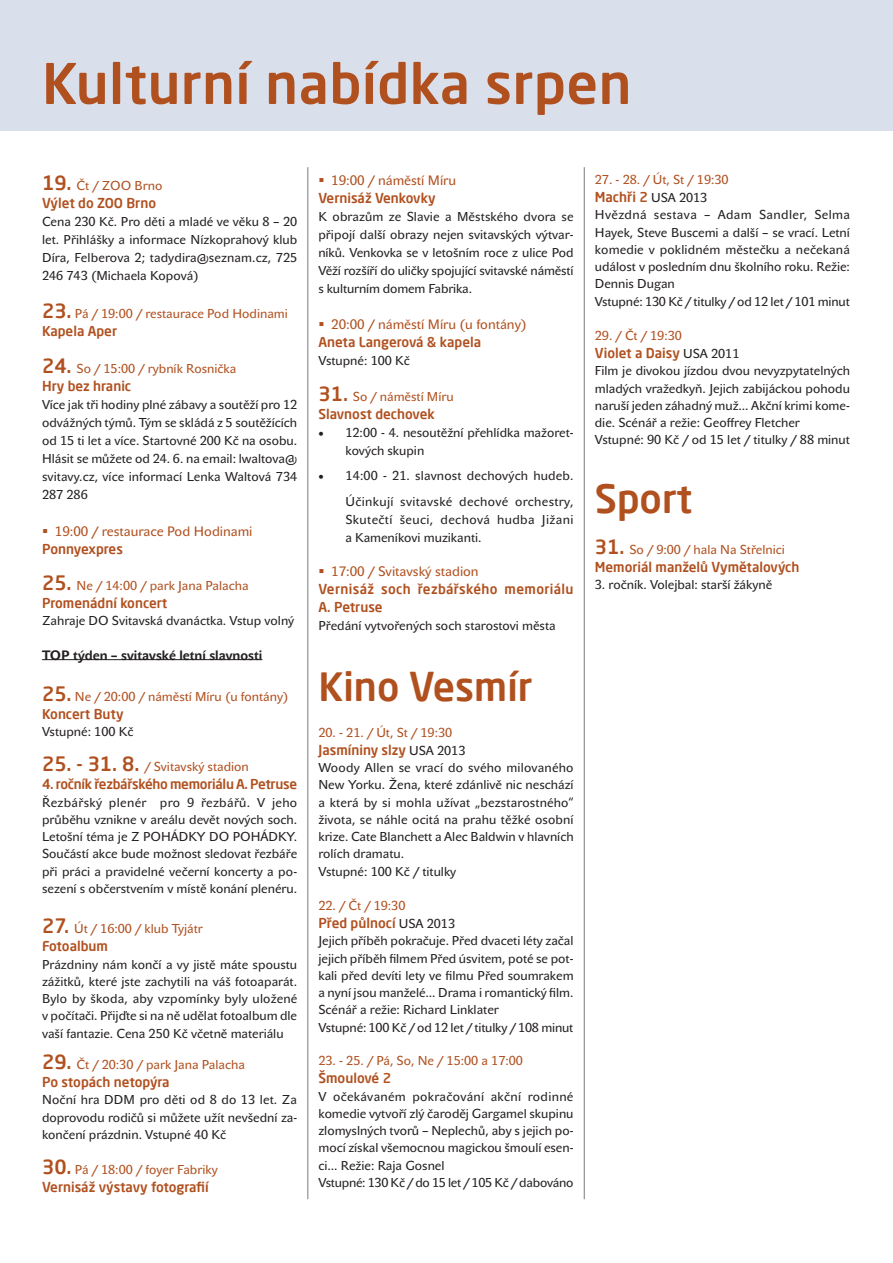
<style>
.page{position:relative;width:893px;height:1263px;background:#fff}
.page>*{position:absolute;margin:0;border:0;box-sizing:border-box;transform-origin:0 0}
.t1{font:500 55.35px "Neo Sans Pro";letter-spacing:.01em;color:#b0501f}
.CO{font:500 39px "Neo Sans Pro";color:#b0501f}
.CO-2{font:500 13.5px "Neo Sans Pro";color:#b0501f}
.t2{font:13.5px "John Sans Text Pro";color:#b0501f}
.CO-3{font:500 13.5px/18px "Neo Sans Pro";letter-spacing:.025em;color:#b0501f}
.CO-4{font:500 13.5px "Neo Sans Pro";letter-spacing:-.02em;color:#b0501f}
.CO-5{font:700 13.5px "John Sans Text Pro";color:#231f20}
.CO-6{font:12.75px/17.2px "John Sans Text Pro";color:#231f20;text-align:justify}
.datum{font:12.75px "John Sans Text Pro";color:#b0501f}
.CO-7{font:12.75px "John Sans Text Pro";color:#b0501f}
.CO-8{font:12.75px/25.5px "John Sans Text Pro";letter-spacing:.025em;color:#231f20;text-align:right}
.CO-9{font:12.75px/18px "John Sans Text Pro";letter-spacing:.03em;color:#231f20}
.CO-10{font:12.75px "John Sans Text Pro";letter-spacing:-.02em;color:#231f20}
.s1{font-family:"Neo Sans Pro";font-weight:500;font-size:19.5px}
.s2{font-family:"John Sans Text Pro";font-weight:400;font-size:12.75px;color:#231f20}
</style>
<div class="page">
<div style="left:0;top:0;width:893px;height:131px;background:#dae0eb"></div>
<hr style="left:584px;top:167px;width:1px;height:1032px;background:#231f20">
<hr style="left:307px;top:167px;width:1px;height:1032px;background:#231f20">
<hr style="left:42px;top:659px;width:220px;height:1px;background:#231f20">
<p class="t1" style="left:42px;top:49px;width:591px">Kulturní nabídka srpen</p>
<p class="datum" style="left:42px;top:178px;width:122px"><span class="s1">19.</span> Čt / ZOO Brno</p>
<p class="CO-2" style="left:42px;top:195px;width:116px">Výlet do ZOO Brno</p>
<p class="CO-6" style="left:42px;top:213px;width:257px;line-height:18px">Cena 230 Kč. Pro děti a mladé ve věku 8 – 20 let. Přihlášky a informace Nízkoprahový klub Díra, Felberova 2; tadydira@seznam.cz, 725<br>246 743 (Michaela Kopová)</p>
<p class="datum" style="left:42px;top:306px;width:247px"><span class="s1">23.</span> Pá / 19:00 / restaurace Pod Hodinami</p>
<p class="CO-2" style="left:42px;top:322px;width:77px">Kapela Aper</p>
<p class="datum" style="left:42px;top:361px;width:196px"><span class="s1">24.</span> So / 15:00 / rybník Rosnička</p>
<p class="CO-2" style="left:42px;top:378px;width:91px">Hry bez hranic</p>
<p class="CO-6" style="left:42px;top:396px;width:257px;line-height:18px">Více jak tři hodiny plné zábavy a soutěží pro 12 odvážných týmů. Tým se skládá z 5 soutěžících od 15 ti let a více. Startovné 200 Kč na osobu.<br>Hlásit se můžete od 24. 6. na email: lwaltova@ svitavy.cz, více informací Lenka Waltová 734<br>287 286</p>
<p class="t2" style="left:55px;top:523px;width:199px">19:00 / restaurace Pod Hodinami</p>
<p class="CO-2" style="left:42px;top:540px;width:82px">Ponnyexpres</p>
<p class="datum" style="left:42px;top:578px;width:208px"><span class="s1">25.</span> Ne / 14:00 / park Jana Palacha</p>
<p class="CO-2" style="left:42px;top:594px;width:127px">Promenádní koncert</p>
<p class="CO-6" style="left:42px;top:612px;width:254px">Zahraje DO Svitavská dvanáctka. Vstup volný</p>
<p class="CO-5" style="left:42px;top:647px;width:222px">TOP týden – svitavské letní slavnosti</p>
<p class="datum" style="left:42px;top:689px;width:248px"><span class="s1">25.</span> Ne / 20:00 / náměstí Míru (u fontány)</p>
<p class="CO-2" style="left:42px;top:705px;width:83px">Koncert Buty</p>
<p class="CO-6" style="left:42px;top:723px;width:93px">Vstupné: 100 Kč</p>
<p class="datum" style="left:42px;top:760px;width:208px"><span class="s1">25. - 31. 8.</span> / Svitavský stadion</p>
<p class="CO-4" style="left:42px;top:776px;width:257px">4. ročník řezbářského memoriálu A. Petruse</p>
<p class="CO-6" style="left:42px;top:794px;width:257px">Řezbářský plenér pro 9 řezbářů. V jeho průběhu vznikne v areálu devět nových soch.<br>Letošní téma je Z POHÁDKY DO POHÁDKY.<br>Součástí akce bude možnost sledovat řezbáře při práci a pravidelné večerní koncerty a po&shy;sezení s občerstvením v místě konání plenéru.</p>
<p class="datum" style="left:42px;top:922px;width:162px"><span class="s1">27.</span> Út / 16:00 / klub Tyjátr</p>
<p class="CO-2" style="left:42px;top:938px;width:67px">Fotoalbum</p>
<p class="CO-6" style="left:42px;top:956px;width:257px">Prázdniny nám končí a vy jistě máte spoustu zážitků, které jste zachytili na váš fotoaparát.<br>Bylo by škoda, aby vzpomínky byly uložené v počítači. Přijďte si na ně udělat fotoalbum dle vaší fantazie. Cena 250 Kč včetně materiálu</p>
<p class="datum" style="left:42px;top:1057px;width:204px"><span class="s1">29.</span> Čt / 20:30 / park Jana Palacha</p>
<p class="CO-2" style="left:42px;top:1074px;width:129px">Po stopách netopýra</p>
<p class="CO-6" style="left:42px;top:1091px;width:257px">Noční hra DDM pro děti od 8 do 13 let. Za doprovodu rodičů si můžete užít nevšední za&shy;končení prázdnin. Vstupné 40 Kč</p>
<p class="datum" style="left:42px;top:1162px;width:177px"><span class="s1">30.</span> Pá / 18:00 / foyer Fabriky</p>
<p class="CO-2" style="left:42px;top:1179px;width:168px">Vernisáž výstavy fotografií</p>
<p class="t2" style="left:331px;top:172px;width:126px">19:00 / náměstí Míru</p>
<p class="CO-2" style="left:318px;top:189px;width:119px">Vernisáž Venkovky</p>
<p class="CO-6" style="left:318px;top:207px;width:257px;line-height:18px">K obrazům ze Slavie a Městského dvora se připojí další obrazy nejen svitavských výtvar&shy;níků. Venkovka se v letošním roce z ulice Pod Věží rozšíří do uličky spojující svitavské náměstí s kulturním domem Fabrika.</p>
<p class="t2" style="left:331px;top:316px;width:197px">20:00 / náměstí Míru (u fontány)</p>
<p class="CO-2" style="left:318px;top:333px;width:164px">Aneta Langerová &amp; kapela</p>
<p class="CO-6" style="left:318px;top:352px;width:93px">Vstupné: 100 Kč</p>
<p class="datum" style="left:318px;top:389px;width:137px"><span class="s1">31.</span> So / náměstí Míru</p>
<p class="CO-2" style="left:318px;top:405px;width:118px">Slavnost dechovek</p>
<p class="CO-6" style="left:345px;top:423px;width:230px;line-height:18px;text-indent:-27px">• 12:00 - 4. nesoutěžní přehlídka mažoret&shy;kových skupin</p>
<p class="CO-8" style="left:318px;top:463px;width:257px">• 14:00 - 21. slavnost dechových hudeb.<br>Účinkují svitavské dechové orchestry,</p>
<p class="CO-9" style="left:345px;top:510px;width:229px">Skutečtí šeuci, dechová hudba Jižani a Kameníkovi muzikanti.</p>
<p class="t2" style="left:331px;top:564px;width:149px">17:00 / Svitavský stadion</p>
<p class="CO-3" style="left:318px;top:580px;width:257px">Vernisáž soch řezbářského memoriálu<br>A. Petruse</p>
<p class="CO-6" style="left:318px;top:616px;width:239px">Předání vytvořených soch starostovi města</p>
<p class="CO" style="left:318px;top:662px;width:215px">Kino Vesmír</p>
<p class="CO-7" style="left:318px;top:725px;width:135px">20. - 21. / Út, St / 19:30</p>
<p class="CO-2" style="left:318px;top:741px;width:149px">Jasmíniny slzy <span class="s2">USA 2013</span></p>
<p class="CO-6" style="left:318px;top:759px;width:257px">Woody Allen se vrací do svého milovaného New Yorku. Žena, které zdánlivě nic neschází a která by si mohla užívat „bezstarostného“ života, se náhle ocitá na prahu těžké osobní krize. Cate Blanchett a Alec Baldwin v hlavních rolích dramatu.</p>
<p class="CO-6" style="left:318px;top:862px;width:139px">Vstupné: 100 Kč / titulky</p>
<p class="CO-7" style="left:318px;top:898px;width:89px">22. / Čt / 19:30</p>
<p class="CO-2" style="left:318px;top:914px;width:138px">Před půlnocí <span class="s2">USA 2013</span></p>
<p class="CO-6" style="left:318px;top:932px;width:257px">Jejich příběh pokračuje. Před dvaceti léty začal jejich příběh filmem Před úsvitem, poté se pot&shy;kali před devíti lety ve filmu Před soumrakem a nyní jsou manželé… Drama i romantický film.<br>Scénář a režie: Richard Linklater</p>
<p class="CO-6" style="left:318px;top:1018px;width:256px">Vstupné: 100 Kč / od 12 let / titulky / 108 minut</p>
<p class="CO-7" style="left:318px;top:1053px;width:206px">23. - 25. / Pá, So, Ne / 15:00 a 17:00</p>
<p class="CO-2" style="left:318px;top:1070px;width:74px">Šmoulové 2</p>
<p class="CO-6" style="left:318px;top:1087px;width:257px">V očekávaném pokračování akční rodinné komedie vytvoří zlý čaroděj Gargamel skupinu zlomyslných tvorů – Neplechů, aby s jejich po&shy;mocí získal všemocnou magickou šmoulí esen&shy;ci… Režie: Raja Gosnel</p>
<p class="CO-10" style="left:318px;top:1175px;width:257px">Vstupné: 130 Kč / do 15 let / 105 Kč / dabováno</p>
<p class="CO-7" style="left:595px;top:172px;width:135px">27. - 28. / Út, St / 19:30</p>
<p class="CO-2" style="left:595px;top:189px;width:114px">Machři 2 <span class="s2">USA 2013</span></p>
<p class="CO-6" style="left:595px;top:206px;width:257px">Hvězdná sestava – Adam Sandler, Selma Hayek, Steve Buscemi a další – se vrací. Letní komedie v poklidném městečku a nečekaná událost v posledním dnu školního roku. Režie:<br>Dennis Dugan</p>
<p class="CO-6" style="left:595px;top:293px;width:256px">Vstupné: 130 Kč / titulky / od 12 let / 101 minut</p>
<p class="CO-7" style="left:595px;top:328px;width:89px">29. / Čt / 19:30</p>
<p class="CO-2" style="left:595px;top:345px;width:146px">Violet a Daisy <span class="s2">USA 2011</span></p>
<p class="CO-6" style="left:595px;top:362px;width:257px">Film je divokou jízdou dvou nevyzpytatelných mladých vražedkyň. Jejich zabijáckou pohodu naruší jeden záhadný muž… Akční krimi kome&shy;die. Scénář a režie: Geoffrey Fletcher</p>
<p class="CO-6" style="left:595px;top:431px;width:257px">Vstupné: 90 Kč / od 15 let / titulky / 88 minut</p>
<p class="CO" style="left:595px;top:474px;width:99px">Sport</p>
<p class="datum" style="left:595px;top:542px;width:191px"><span class="s1">31.</span> So / 9:00 / hala Na Střelnici</p>
<p class="CO-2" style="left:595px;top:558px;width:206px">Memoriál manželů Vymětalových</p>
<p class="CO-6" style="left:595px;top:576px;width:179px">3. ročník. Volejbal: starší žákyně</p>
</div>
